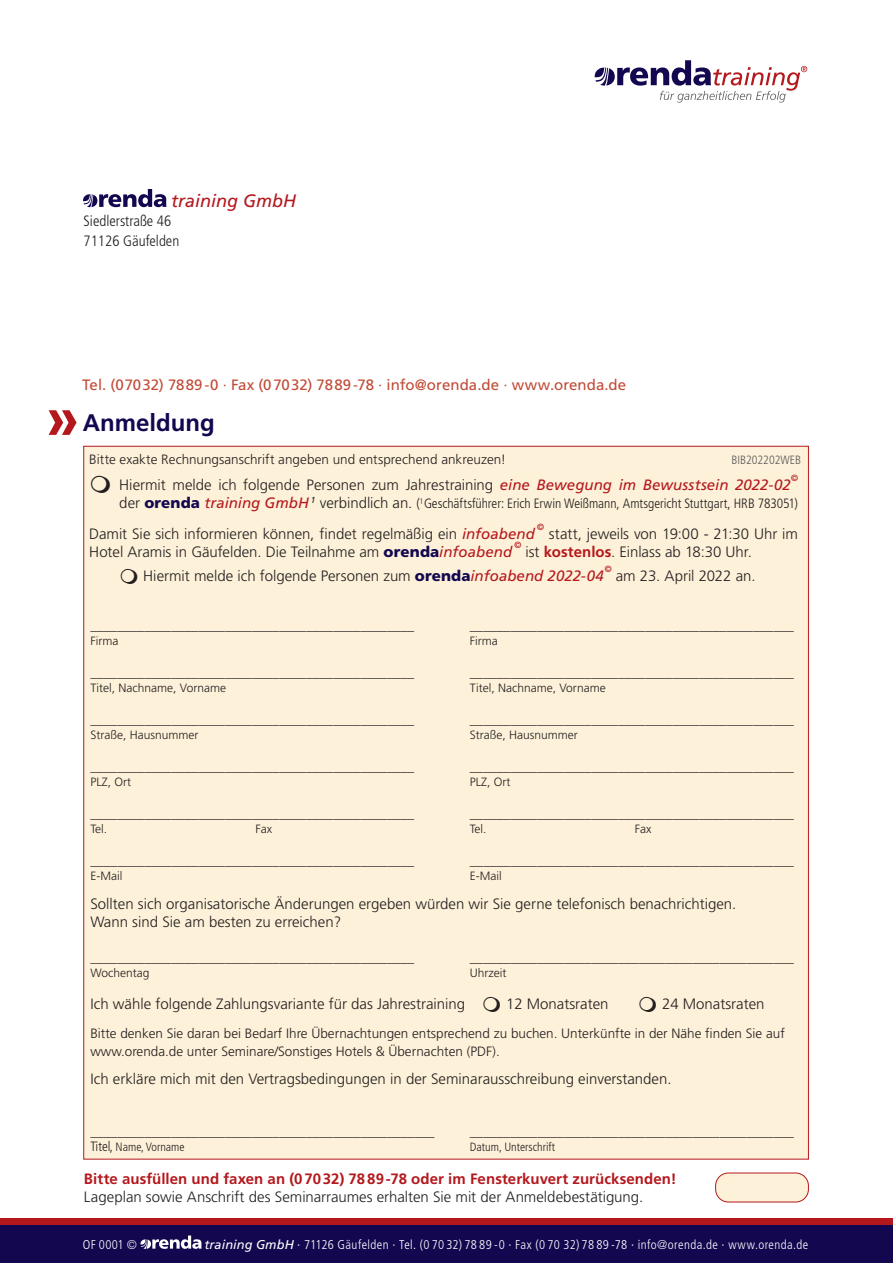
<style>
.page{position:relative;width:893px;height:1263px;background:#fff}
.page>*{position:absolute;margin:0;border:0;box-sizing:border-box;transform-origin:0 0}
.t1{font:700 60px "Frutiger LT Pro";color:#b4181d}
.t2{font:700 24px "Frutiger LT Pro";color:#130850}
.t3{font:italic 18px "Frutiger LT Pro";color:#b4181d}
.t4{font:300 15px/24.5px "Frutiger LT Pro";color:#231f20}
.t5{font:700 15px "Frutiger LT Pro";letter-spacing:.005em;color:#b4181d}
.t6{font:15px "Frutiger LT Pro";letter-spacing:.005em;color:#c14b36}
.t7{font:300 condensed 15px/19.5px "Frutiger LT Pro";color:#231f20}
.t8{font:300 13.5px/18px "Frutiger LT Pro";color:#231f20}
.t9{font:300 condensed 13.5px "Frutiger LT Pro";letter-spacing:-.005em;color:#231f20}
.t10{font:300 condensed 12.75px "Frutiger LT Pro";letter-spacing:.03em;color:#fff}
.t11{font:300 12px "Frutiger LT Pro";color:#231f20}
.t12{font:300 condensed 12px "Frutiger LT Pro";color:#231f20}
.t13{font:300 condensed 12px "Frutiger LT";color:#57585a}
.t14{font:italic 9px "Frutiger LT Pro";color:#b4181d}
.s1{font-weight:400;font-style:italic;color:#b4181d}
.s2{font-stretch:normal;font-size:15px}
.s3{font-weight:900;font-stretch:normal;font-size:15px;color:#130850}
.s4{font-weight:400;font-style:italic;font-stretch:normal;font-size:15px;color:#b4181d}
.s5{font-weight:700;color:#b4181d}
.s6{font-weight:900;color:#130850}
.s7{font-size:13.5px}
.s8{font-weight:400;font-style:italic;font-stretch:normal}
</style>
<div class="page">
<svg style="left:595px;top:60px;width:212px;height:43px"></svg>
<div style="left:0;top:1224px;width:893px;height:39px;background:#130850"></div>
<div style="left:0;top:1218px;width:893px;height:7px;background:#b4181d"></div>
<svg style="left:140px;top:1235px;width:62px;height:14px"></svg>
<div style="left:83px;top:446px;width:726px;height:713px;background:#fef1d9;border:1px solid #b4181d"></div>
<div style="left:716px;top:1173px;width:92px;height:29px;background:#fef1d9;border-radius:13px"></div>
<div style="left:715px;top:1172px;width:94px;height:30px;border:1px solid #b4181d;border-radius:13px"></div>
<svg style="left:83px;top:189px;width:83px;height:18px"></svg>
<h3 class="t3" style="left:171px;top:190px;width:127px">training GmbH</h3>
<p class="t7" style="left:84px;top:212px;width:97px">Siedlerstraße 46<br>71126 Gäufelden</p>
<p class="t6" style="left:82px;top:376px;width:546px">Tel. (07032) 7889-0 · Fax (07032) 7889-78 · info@orenda.de · www.orenda.de</p>
<h1 class="t1" style="left:46px;top:382px;width:35px">»</h1>
<h2 class="t2" style="left:83px;top:408px;width:133px">Anmeldung</h2>
<p class="t8" style="left:89px;top:450px;width:418px">Bitte exakte Rechnungsanschrift angeben und entsprechend ankreuzen!</p>
<p class="t4" style="left:119px;top:473px;width:673px">Hiermit melde ich folgende Personen zum Jahrestraining <span class="s1">eine Bewegung im Bewusstsein 2022-02</span></p>
<p class="t13" style="left:731px;top:453px;width:71px">BIB202202WEB</p>
<p class="t14" style="left:791px;top:473px;width:9px">©</p>
<p class="t9" style="left:119px;top:496px;width:680px"><span class="s2">der</span> <span class="s3">orenda</span> <span class="s4">training GmbH</span> <sup>1</sup> <span class="s2">verbindlich an.</span> (<sup>1</sup>Geschäftsführer: Erich Erwin Weißmann, Amtsgericht Stuttgart, HRB 783051)</p>
<p class="t4" style="left:89px;top:522px;width:447px">Damit Sie sich informieren können, findet regelmäßig ein <span class="s1">infoabend</span></p>
<p class="t14" style="left:537px;top:522px;width:9px">©</p>
<p class="t4" style="left:549px;top:522px;width:250px">statt, jeweils von 19:00 - 21:30 Uhr im</p>
<p class="t14" style="left:514px;top:540px;width:9px">©</p>
<p class="t4" style="left:143px;top:540px;width:610px;text-indent:382px">ist <span class="s5">kostenlos</span>. Einlass ab 18:30 Uhr.<br>Hiermit melde ich folgende Personen zum <span class="s6">orenda</span><span class="s1">infoabend 2022-04</span></p>
<p class="t4" style="left:89px;top:540px;width:424px">Hotel Aramis in Gäufelden. Die Teilnahme am <span class="s6">orenda</span><span class="s1">infoabend</span></p>
<p class="t14" style="left:604px;top:564px;width:9px">©</p>
<p class="t4" style="left:616px;top:564px;width:141px">am 23. April 2022 an.</p>
<p class="t8" style="left:90px;top:617px;width:326px">________________________________________________</p>
<p class="t11" style="left:90px;top:633px;width:29px">Firma</p>
<p class="t8" style="left:90px;top:664px;width:326px">________________________________________________</p>
<p class="t11" style="left:90px;top:680px;width:137px">Titel, Nachname, Vorname</p>
<p class="t8" style="left:90px;top:711px;width:326px">________________________________________________</p>
<p class="t11" style="left:90px;top:727px;width:110px">Straße, Hausnummer</p>
<p class="t8" style="left:90px;top:758px;width:326px">________________________________________________</p>
<p class="t11" style="left:90px;top:774px;width:42px">PLZ, Ort</p>
<p class="t8" style="left:90px;top:805px;width:326px">________________________________________________</p>
<p class="t11" style="left:90px;top:821px;width:18px">Tel.</p>
<p class="t11" style="left:255px;top:821px;width:18px">Fax</p>
<p class="t8" style="left:90px;top:852px;width:326px">________________________________________________</p>
<p class="t11" style="left:90px;top:868px;width:33px">E-Mail</p>
<p class="t8" style="left:470px;top:617px;width:325px">________________________________________________</p>
<p class="t11" style="left:470px;top:633px;width:29px">Firma</p>
<p class="t8" style="left:470px;top:664px;width:325px">________________________________________________</p>
<p class="t11" style="left:470px;top:680px;width:137px">Titel, Nachname, Vorname</p>
<p class="t8" style="left:470px;top:711px;width:325px">________________________________________________</p>
<p class="t11" style="left:470px;top:727px;width:110px">Straße, Hausnummer</p>
<p class="t8" style="left:470px;top:758px;width:325px">________________________________________________</p>
<p class="t11" style="left:470px;top:774px;width:42px">PLZ, Ort</p>
<p class="t8" style="left:470px;top:805px;width:325px">________________________________________________</p>
<p class="t11" style="left:470px;top:821px;width:18px">Tel.</p>
<p class="t11" style="left:635px;top:821px;width:18px">Fax</p>
<p class="t8" style="left:470px;top:852px;width:325px">________________________________________________</p>
<p class="t11" style="left:470px;top:868px;width:33px">E-Mail</p>
<p class="t4" style="left:90px;top:895px;width:647px;line-height:18px">Sollten sich organisatorische Änderungen ergeben würden wir Sie gerne telefonisch benachrichtigen.<br>Wann sind Sie am besten zu erreichen?</p>
<p class="t8" style="left:90px;top:948px;width:325px">________________________________________________</p>
<p class="t8" style="left:470px;top:948px;width:325px">________________________________________________</p>
<p class="t11" style="left:90px;top:965px;width:61px">Wochentag</p>
<p class="t11" style="left:470px;top:965px;width:38px">Uhrzeit</p>
<p class="t4" style="left:90px;top:991px;width:376px">Ich wähle folgende Zahlungsvariante für das Jahrestraining</p>
<p class="t4" style="left:506px;top:991px;width:104px">12 Monatsraten</p>
<p class="t4" style="left:662px;top:991px;width:104px">24 Monatsraten</p>
<p class="t8" style="left:90px;top:1024px;width:696px">Bitte denken Sie daran bei Bedarf Ihre Übernachtungen entsprechend zu buchen. Unterkünfte in der Nähe finden Sie auf www.orenda.de unter Seminare/Sonstiges Hotels &amp; Übernachten (PDF).</p>
<p class="t4" style="left:90px;top:1067px;width:583px">Ich erkläre mich mit den Vertragsbedingungen in der Seminarausschreibung einverstanden.</p>
<p class="t9" style="left:90px;top:1123px;width:346px">___________________________________________________</p>
<p class="t9" style="left:470px;top:1123px;width:326px">________________________________________________</p>
<p class="t12" style="left:90px;top:1140px;width:96px"><span class="s7">Titel,</span> Name, Vorname</p>
<p class="t12" style="left:470px;top:1140px;width:87px">Datum, Unterschrift</p>
<p class="t5" style="left:84px;top:1170px;width:594px">Bitte ausfüllen und faxen an (07032) 7889-78 oder im Fensterkuvert zurücksenden!</p>
<p class="t4" style="left:84px;top:1184px;width:561px">Lageplan sowie Anschrift des Seminarraumes erhalten Sie mit der Anmeldebestätigung.</p>
<p class="t10" style="left:83px;top:1237px;width:55px">OF 0001 ©</p>
<p class="t10" style="left:204px;top:1237px;width:605px"><span class="s8">training GmbH</span> · 71126 Gäufelden · Tel. (0 70 32) 78 89 -0 · Fax (0 70 32) 78 89 -78 · info@orenda.de · www.orenda.de</p>
</div>
